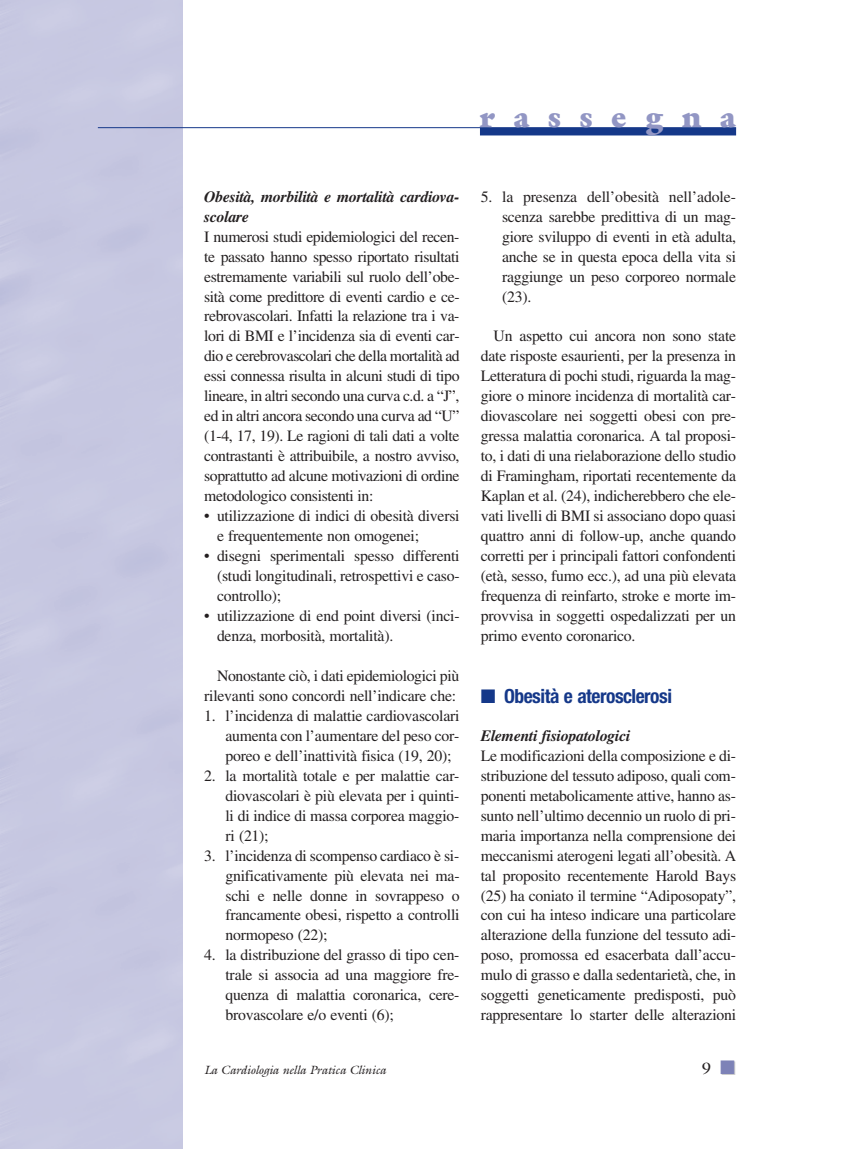
<style>
.page{position:relative;width:851px;height:1149px;background:#fff}
.page>*{position:absolute;margin:0;border:0;box-sizing:border-box;transform-origin:0 0}
.t1{font:900 30px "Galliard Std";letter-spacing:.625em;color:#9296c4}
.t2{font:700 condensed 19.5px "Helvetica Neue LT Std";letter-spacing:-.025em;color:#153889}
.t3{font:16.5px "Galliard Std";color:#231f20}
.t4{font:15.75px/20px "Times LT Std";letter-spacing:-.015em;color:#231f20;text-align:justify}
.t5{font:italic 700 15.75px/20px "Times LT Std";letter-spacing:-.015em;color:#231f20}
.t6{font:italic 12px "Galliard Std";letter-spacing:-.015em;color:#231f20}
.s1{color:#ccc}
</style>
<div class="page">
<hr style="left:98px;top:127px;width:638px;height:1px;background:#153889">
<div style="left:480px;top:128px;width:256px;height:7px;background:#153889"></div>
<h1 class="t1" style="left:480px;top:105px;width:257px">rassegna</h1>
<p class="t5" style="left:204px;top:188px;width:257px">Obesità, morbilità e mortalità cardiova&shy;scolare</p>
<p class="t4" style="left:204px;top:228px;width:257px">I numerosi studi epidemiologici del recen&shy;te passato hanno spesso riportato risultati estremamente variabili sul ruolo dell’obe&shy;sità come predittore di eventi cardio e ce&shy;rebrovascolari. Infatti la relazione tra i va&shy;lori di BMI e l’incidenza sia di eventi car&shy;dio e cerebrovascolari che della mortalità ad essi connessa risulta in alcuni studi di tipo lineare, in altri secondo una curva c.d. a “J”, ed in altri ancora secondo una curva ad “U” (1-4, 17, 19). Le ragioni di tali dati a volte contrastanti è attribuibile, a nostro avviso, soprattutto ad alcune motivazioni di ordine metodologico consistenti in:</p>
<p class="t4" style="left:217px;top:507px;width:244px;text-indent:-13px">• utilizzazione di indici di obesità diversi e frequentemente non omogenei;</p>
<p class="t4" style="left:217px;top:547px;width:244px;text-indent:-13px">• disegni sperimentali spesso differenti (studi longitudinali, retrospettivi e caso&shy;controllo);</p>
<p class="t4" style="left:217px;top:607px;width:244px;text-indent:-13px">• utilizzazione di end point diversi (inci&shy;denza, morbosità, mortalità).</p>
<p class="t4" style="left:204px;top:667px;width:256px;text-align:right">Nonostante ciò, i dati epidemiologici più rilevanti sono concordi nell’indicare che:</p>
<p class="t4" style="left:225px;top:707px;width:235px;text-indent:-21px">1. l’incidenza di malattie cardiovascolari aumenta con l’aumentare del peso cor&shy;poreo e dell’inattività fisica (19, 20);</p>
<p class="t4" style="left:225px;top:766px;width:235px;text-indent:-21px">2. la mortalità totale e per malattie car&shy;diovascolari è più elevata per i quinti&shy;li di indice di massa corporea maggio&shy;ri (21);</p>
<p class="t4" style="left:225px;top:846px;width:235px;text-indent:-21px">3. l’incidenza di scompenso cardiaco è si&shy;gnificativamente più elevata nei ma&shy;schi e nelle donne in sovrappeso o francamente obesi, rispetto a controlli normopeso (22);</p>
<p class="t4" style="left:225px;top:946px;width:235px;text-indent:-21px">4. la distribuzione del grasso di tipo cen&shy;trale si associa ad una maggiore fre&shy;quenza di malattia coronarica, cere&shy;brovascolare e/o eventi (6);</p>
<p class="t4" style="left:502px;top:188px;width:235px;text-indent:-21px">5. la presenza dell’obesità nell’adole&shy;scenza sarebbe predittiva di un mag&shy;giore sviluppo di eventi in età adulta, anche se in questa epoca della vita si raggiunge un peso corporeo normale (23).</p>
<p class="t4" style="left:480px;top:328px;width:257px;text-indent:13px">Un aspetto cui ancora non sono state date risposte esaurienti, per la presenza in Letteratura di pochi studi, riguarda la mag&shy;giore o minore incidenza di mortalità car&shy;diovascolare nei soggetti obesi con pre&shy;gressa malattia coronarica. A tal proposi&shy;to, i dati di una rielaborazione dello studio di Framingham, riportati recentemente da Kaplan et al. (24), indicherebbero che ele&shy;vati livelli di BMI si associano dopo quasi quattro anni di follow-up, anche quando corretti per i principali fattori confondenti (età, sesso, fumo ecc.), ad una più elevata frequenza di reinfarto, stroke e morte im&shy;provvisa in soggetti ospedalizzati per un primo evento coronarico.</p>
<p class="t2" style="left:480px;top:689px;width:193px">■ Obesità e aterosclerosi</p>
<p class="t5" style="left:480px;top:726px;width:151px">Elementi fisiopatologici</p>
<p class="t4" style="left:480px;top:746px;width:257px">Le modificazioni della composizione e di&shy;stribuzione del tessuto adiposo, quali com&shy;ponenti metabolicamente attive, hanno as&shy;sunto nell’ultimo decennio un ruolo di pri&shy;maria importanza nella comprensione dei meccanismi aterogeni legati all’obesità. A tal proposito recentemente Harold Bays (25) ha coniato il termine “Adiposopaty”, con cui ha inteso indicare una particolare alterazione della funzione del tessuto adi&shy;poso, promossa ed esacerbata dall’accu&shy;mulo di grasso e dalla sedentarietà, che, in soggetti geneticamente predisposti, può rappresentare lo starter delle alterazioni</p>
<p class="t6" style="left:204px;top:1062px;width:183px">La Cardiologia nella Pratica Clinica</p>
<p class="t3" style="left:702px;top:1058px;width:35px">9 <span class="s1">■</span></p>
</div>
